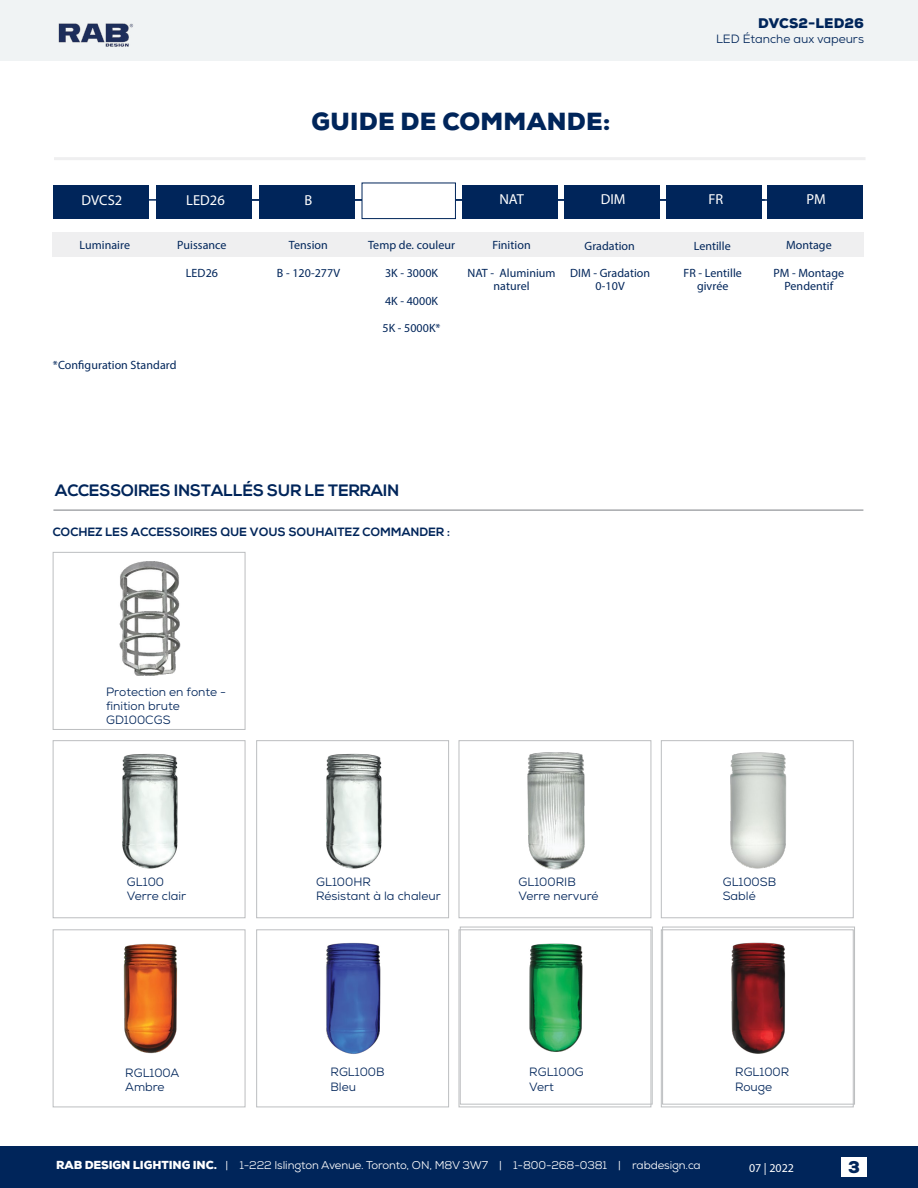
<style>
.page{position:relative;width:918px;height:1188px;background:#fff}
.page>*{position:absolute;margin:0;border:0;box-sizing:border-box;transform-origin:0 0}
.t1{font:900 24px "Nexa";letter-spacing:.01em;color:#00255a}
.t2{font:700 16.5px "Nexa";color:#00255a}
.t3{font:900 16.5px "Nexa";color:#00255a}
.t4{font:14.55px "Myriad Pro";color:#fff}
.t5{font:900 13.5px "Nexa";letter-spacing:.005em;color:#00255a}
.t6{font:12px/13px "Myriad Pro";letter-spacing:.005em;color:#00255a;text-align:center}
.t7{font:12px/14.2px "Nexa";color:#00255a}
.t8{font:700 12px "Nexa";letter-spacing:.02em;color:#00255a}
.t9{font:12px "Myriad Pro";color:#fff}
.t10{font:11.25px "Nexa";letter-spacing:-.01em;color:#fff}
.s1{font-weight:900}
</style>
<div class="page">
<div style="left:0;top:1147px;width:918px;height:41px;background:#00255a"></div>
<div style="left:0;top:0;width:918px;height:61px;background:#f0f3f4"></div>
<div style="left:841px;top:1158px;width:26px;height:19px;background:#fff"></div>
<img style="left:58px;top:23px;width:76px;height:24px">
<div style="left:54px;top:157px;width:812px;height:3px;border:2px solid #efeff0"></div>
<hr style="left:58px;top:199px;width:707px;height:2px;background:#00255a">
<hr style="left:159px;top:199px;width:630px;height:2px;background:#00255a">
<div style="left:564px;top:185px;width:96px;height:34px;background:#00255a"></div>
<div style="left:462px;top:185px;width:96px;height:34px;background:#00255a"></div>
<div style="left:767px;top:185px;width:96px;height:34px;background:#00255a"></div>
<div style="left:666px;top:185px;width:96px;height:34px;background:#00255a"></div>
<div style="left:259px;top:186px;width:96px;height:33px;background:#00255a"></div>
<div style="left:156px;top:185px;width:96px;height:34px;background:#00255a"></div>
<div style="left:53px;top:186px;width:95px;height:33px;background:#00255a"></div>
<div style="left:52px;top:232px;width:812px;height:25px;background:#efeff0"></div>
<div style="left:362px;top:183px;width:94px;height:36px;background:#fff;border:1px solid #00255a"></div>
<hr style="left:53px;top:509px;width:810px;height:2px;background:#a7a9ac">
<div style="left:53px;top:740px;width:192px;height:178px;border:1px solid #bcbec0"></div>
<div style="left:53px;top:552px;width:192px;height:178px;border:1px solid #bcbec0"></div>
<div style="left:53px;top:929px;width:192px;height:178px;border:1px solid #bcbec0"></div>
<div style="left:256px;top:740px;width:193px;height:178px;border:1px solid #bcbec0"></div>
<div style="left:256px;top:929px;width:193px;height:178px;border:1px solid #bcbec0"></div>
<div style="left:459px;top:740px;width:192px;height:178px;border:1px solid #bcbec0"></div>
<div style="left:459px;top:929px;width:192px;height:178px;border:1px solid #bcbec0"></div>
<div style="left:661px;top:740px;width:193px;height:178px;border:1px solid #bcbec0"></div>
<div style="left:661px;top:929px;width:193px;height:178px;border:1px solid #bcbec0"></div>
<img style="left:122px;top:753px;width:56px;height:116px">
<img style="left:123px;top:943px;width:54px;height:111px">
<img style="left:119px;top:561px;width:62px;height:115px">
<div style="left:460px;top:927px;width:193px;height:178px;border:1px solid #bcbec0"></div>
<div style="left:662px;top:927px;width:193px;height:178px;border:1px solid #bcbec0"></div>
<img style="left:326px;top:753px;width:56px;height:116px">
<img style="left:326px;top:942px;width:55px;height:112px">
<img style="left:527px;top:752px;width:58px;height:118px">
<img style="left:529px;top:943px;width:54px;height:109px">
<img style="left:730px;top:752px;width:57px;height:117px">
<img style="left:731px;top:942px;width:54px;height:112px">
<h1 class="t1" style="left:312px;top:106px;width:301px">GUIDE DE COMMANDE:</h1>
<p class="t5" style="left:758px;top:14px;width:107px">DVCS2-LED26</p>
<p class="t7" style="left:716px;top:31px;width:149px">LED Étanche aux vapeurs</p>
<p class="t4" style="left:82px;top:191px;width:42px">DVCS2</p>
<p class="t4" style="left:186px;top:191px;width:40px">LED26</p>
<p class="t4" style="left:304px;top:191px;width:9px">B</p>
<p class="t4" style="left:499px;top:190px;width:26px">NAT</p>
<p class="t4" style="left:601px;top:190px;width:26px">DIM</p>
<p class="t4" style="left:708px;top:190px;width:16px">FR</p>
<p class="t4" style="left:807px;top:190px;width:21px">PM</p>
<p class="t6" style="left:80px;top:239px;width:52px">Luminaire</p>
<p class="t6" style="left:177px;top:239px;width:51px">Puissance</p>
<p class="t6" style="left:186px;top:267px;width:34px">LED26</p>
<p class="t6" style="left:368px;top:239px;width:88px">Temp de. couleur</p>
<p class="t6" style="left:492px;top:239px;width:40px">Finition</p>
<p class="t6" style="left:786px;top:239px;width:47px">Montage</p>
<p class="t6" style="left:385px;top:267px;width:55px">3K - 3000K</p>
<p class="t6" style="left:385px;top:294px;width:55px">4K - 4000K</p>
<p class="t6" style="left:382px;top:322px;width:60px">5K - 5000K*</p>
<p class="t6" style="left:585px;top:239px;width:52px">Gradation</p>
<p class="t6" style="left:694px;top:239px;width:39px">Lentille</p>
<p class="t6" style="left:684px;top:266px;width:60px">FR - Lentille givrée</p>
<p class="t6" style="left:289px;top:239px;width:40px">Tension</p>
<p class="t6" style="left:277px;top:267px;width:65px">B - 120-277V</p>
<p class="t6" style="left:570px;top:266px;width:82px">DIM - Gradation<br>0-10V</p>
<p class="t6" style="left:468px;top:267px;width:90px">NAT - Aluminium naturel</p>
<p class="t6" style="left:774px;top:267px;width:72px">PM - Montage<br>Pendentif</p>
<p class="t6" style="left:53px;top:358px;width:125px">*Configuration Standard</p>
<h2 class="t2" style="left:55px;top:481px;width:346px">ACCESSOIRES INSTALLÉS SUR LE TERRAIN</h2>
<p class="t8" style="left:53px;top:525px;width:399px">COCHEZ LES ACCESSOIRES QUE VOUS SOUHAITEZ COMMANDER :</p>
<p class="t7" style="left:106px;top:685px;width:122px">Protection en fonte - finition brute<br>GD100CGS</p>
<p class="t7" style="left:127px;top:875px;width:61px">GL100<br>Verre clair</p>
<p class="t7" style="left:316px;top:875px;width:126px">GL100HR<br>Résistant à la chaleur</p>
<p class="t7" style="left:519px;top:875px;width:81px">GL100RIB<br>Verre nervuré</p>
<p class="t7" style="left:723px;top:875px;width:55px">GL100SB<br>Sablé</p>
<p class="t7" style="left:125px;top:1065px;width:56px">RGL100A<br>Ambre</p>
<p class="t7" style="left:331px;top:1065px;width:56px">RGL100B<br>Bleu</p>
<p class="t7" style="left:529px;top:1065px;width:56px">RGL100G<br>Vert</p>
<p class="t7" style="left:735px;top:1065px;width:56px">RGL100R<br>Rouge</p>
<p class="t10" style="left:56px;top:1158px;width:646px"><span class="s1">RAB DESIGN LIGHTING INC.</span> | 1-222 Islington Avenue. Toronto, ON, M8V 3W7 | 1-800-268-0381 | rabdesign.ca</p>
<p class="t9" style="left:749px;top:1160px;width:46px">07 | 2022</p>
<h2 class="t3" style="left:848px;top:1156px;width:13px">3</h2>
</div>
